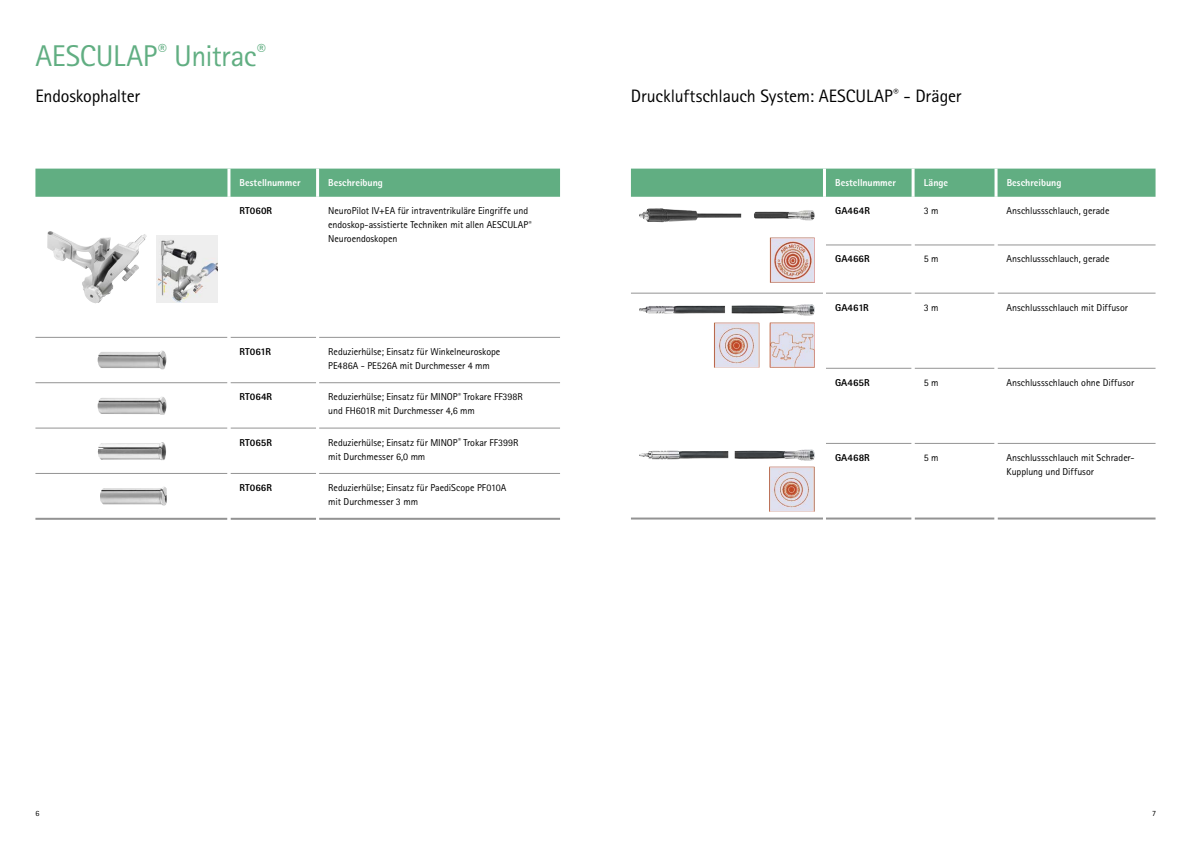
<style>
.page{position:relative;width:1191px;height:842px;background:#fff}
.page>*{position:absolute;margin:0;border:0;box-sizing:border-box;transform-origin:0 0}
.t1{font:30px "Rotis Sans Serif Pro";letter-spacing:-.01em;color:#61ae82}
.t2{font:18px "Rotis Sans Serif Pro";letter-spacing:-.01em;color:#000}
.t3{font:10px/14px "Rotis Sans Serif Pro";letter-spacing:-.005em;color:#000}
.t4{font:800 10px "Rotis Sans Serif Pro";color:#000}
.t5{font:800 10px "Rotis Sans Serif Pro";color:#fff}
.t6{font:8px "Rotis Sans Serif Pro";color:#000}
</style>
<div class="page">
<div style="left:35px;top:169px;width:525px;height:28px;background:#61ae82"></div>
<hr style="left:35px;top:337px;width:192px;height:1px;background:#939393">
<hr style="left:230px;top:337px;width:86px;height:1px;background:#939393">
<hr style="left:319px;top:337px;width:241px;height:1px;background:#939393">
<hr style="left:35px;top:382px;width:192px;height:1px;background:#939393">
<hr style="left:230px;top:382px;width:86px;height:1px;background:#939393">
<hr style="left:319px;top:382px;width:241px;height:1px;background:#939393">
<hr style="left:35px;top:428px;width:192px;height:1px;background:#939393">
<hr style="left:230px;top:428px;width:86px;height:1px;background:#939393">
<hr style="left:319px;top:428px;width:241px;height:1px;background:#939393">
<hr style="left:35px;top:473px;width:192px;height:1px;background:#939393">
<hr style="left:230px;top:473px;width:86px;height:1px;background:#939393">
<hr style="left:319px;top:473px;width:241px;height:1px;background:#939393">
<hr style="left:227px;top:169px;width:3px;height:28px;background:#fff">
<hr style="left:316px;top:169px;width:3px;height:28px;background:#fff">
<hr style="left:35px;top:518px;width:192px;height:2px;background:#939393">
<hr style="left:230px;top:518px;width:86px;height:2px;background:#939393">
<hr style="left:319px;top:518px;width:241px;height:2px;background:#939393">
<img style="left:47px;top:231px;width:100px;height:72px">
<img style="left:157px;top:235px;width:60px;height:67px">
<img style="left:98px;top:351px;width:69px;height:18px">
<img style="left:98px;top:397px;width:69px;height:18px">
<img style="left:98px;top:442px;width:68px;height:18px">
<img style="left:100px;top:487px;width:67px;height:18px">
<div style="left:631px;top:169px;width:524px;height:28px;background:#61ae82"></div>
<hr style="left:826px;top:245px;width:85px;height:1px;background:#939393">
<hr style="left:914px;top:245px;width:80px;height:1px;background:#939393">
<hr style="left:997px;top:245px;width:158px;height:1px;background:#939393">
<hr style="left:631px;top:293px;width:192px;height:1px;background:#939393">
<hr style="left:826px;top:293px;width:85px;height:1px;background:#939393">
<hr style="left:914px;top:293px;width:80px;height:1px;background:#939393">
<hr style="left:997px;top:293px;width:158px;height:1px;background:#939393">
<hr style="left:826px;top:368px;width:85px;height:1px;background:#939393">
<hr style="left:914px;top:368px;width:80px;height:1px;background:#939393">
<hr style="left:997px;top:368px;width:158px;height:1px;background:#939393">
<hr style="left:826px;top:443px;width:85px;height:1px;background:#939393">
<hr style="left:914px;top:443px;width:80px;height:1px;background:#939393">
<hr style="left:997px;top:443px;width:158px;height:1px;background:#939393">
<hr style="left:823px;top:169px;width:3px;height:28px;background:#fff">
<hr style="left:911px;top:169px;width:3px;height:28px;background:#fff">
<hr style="left:631px;top:517px;width:192px;height:2px;background:#939393">
<hr style="left:826px;top:517px;width:85px;height:2px;background:#939393">
<hr style="left:914px;top:517px;width:80px;height:2px;background:#939393">
<hr style="left:997px;top:517px;width:158px;height:2px;background:#939393">
<hr style="left:994px;top:169px;width:3px;height:28px;background:#fff">
<img style="left:639px;top:208px;width:175px;height:14px">
<img style="left:769px;top:238px;width:46px;height:45px">
<img style="left:713px;top:323px;width:46px;height:45px">
<img style="left:769px;top:467px;width:45px;height:45px">
<img style="left:639px;top:304px;width:176px;height:12px">
<img style="left:769px;top:322px;width:45px;height:46px">
<img style="left:639px;top:449px;width:175px;height:12px">
<h1 class="t1" style="left:35px;top:38px;width:232px">AESCULAP<sup>®</sup> Unitrac<sup>®</sup></h1>
<h2 class="t2" style="left:35px;top:86px;width:106px">Endoskophalter</h2>
<p class="t5" style="left:240px;top:176px;width:62px">Bestellnummer</p>
<p class="t5" style="left:328px;top:176px;width:56px">Beschreibung</p>
<p class="t4" style="left:240px;top:205px;width:34px">RT060R</p>
<p class="t3" style="left:328px;top:204px;width:205px">NeuroPilot IV+EA für intraventrikuläre Eingriffe und endoskop-assistierte Techniken mit allen AESCULAP<sup>®<br></sup>Neuroendoskopen</p>
<p class="t4" style="left:240px;top:345px;width:33px">RT061R</p>
<p class="t3" style="left:328px;top:345px;width:174px">Reduzierhülse; Einsatz für Winkelneuroskope<br>PE486A - PE526A mit Durchmesser 4 mm</p>
<p class="t4" style="left:240px;top:390px;width:34px">RT064R</p>
<p class="t3" style="left:328px;top:390px;width:196px">Reduzierhülse; Einsatz für MINOP<sup>®</sup> Trokare FF398R und FH601R mit Durchmesser 4,6 mm</p>
<p class="t4" style="left:240px;top:436px;width:34px">RT065R</p>
<p class="t3" style="left:328px;top:435px;width:192px">Reduzierhülse; Einsatz für MINOP<sup>®</sup> Trokar FF399R mit Durchmesser 6,0 mm</p>
<p class="t4" style="left:240px;top:481px;width:34px">RT066R</p>
<p class="t3" style="left:328px;top:481px;width:180px">Reduzierhülse; Einsatz für PaediScope PF010A mit Durchmesser 3 mm</p>
<h2 class="t2" style="left:631px;top:86px;width:332px">Druckluftschlauch System: AESCULAP<sup>®</sup> - Dräger</h2>
<p class="t5" style="left:835px;top:176px;width:62px">Bestellnummer</p>
<p class="t5" style="left:923px;top:176px;width:26px">Länge</p>
<p class="t5" style="left:1006px;top:176px;width:56px">Beschreibung</p>
<p class="t4" style="left:835px;top:205px;width:36px">GA464R</p>
<p class="t3" style="left:923px;top:204px;width:16px">3 m</p>
<p class="t3" style="left:1006px;top:204px;width:104px">Anschlussschlauch, gerade</p>
<p class="t4" style="left:835px;top:253px;width:36px">GA466R</p>
<p class="t3" style="left:923px;top:252px;width:16px">5 m</p>
<p class="t3" style="left:1006px;top:252px;width:104px">Anschlussschlauch, gerade</p>
<p class="t4" style="left:835px;top:301px;width:35px">GA461R</p>
<p class="t3" style="left:923px;top:300px;width:16px">3 m</p>
<p class="t3" style="left:1006px;top:300px;width:123px">Anschlussschlauch mit Diffusor</p>
<p class="t4" style="left:835px;top:376px;width:36px">GA465R</p>
<p class="t3" style="left:923px;top:375px;width:16px">5 m</p>
<p class="t3" style="left:1006px;top:375px;width:129px">Anschlussschlauch ohne Diffusor</p>
<p class="t4" style="left:835px;top:451px;width:36px">GA468R</p>
<p class="t3" style="left:923px;top:451px;width:16px">5 m</p>
<p class="t3" style="left:1006px;top:451px;width:129px">Anschlussschlauch mit Schrader-<br>Kupplung und Diffusor</p>
<p class="t6" style="left:35px;top:809px;width:5px">6</p>
<p class="t6" style="left:1152px;top:809px;width:5px">7</p>
</div>
